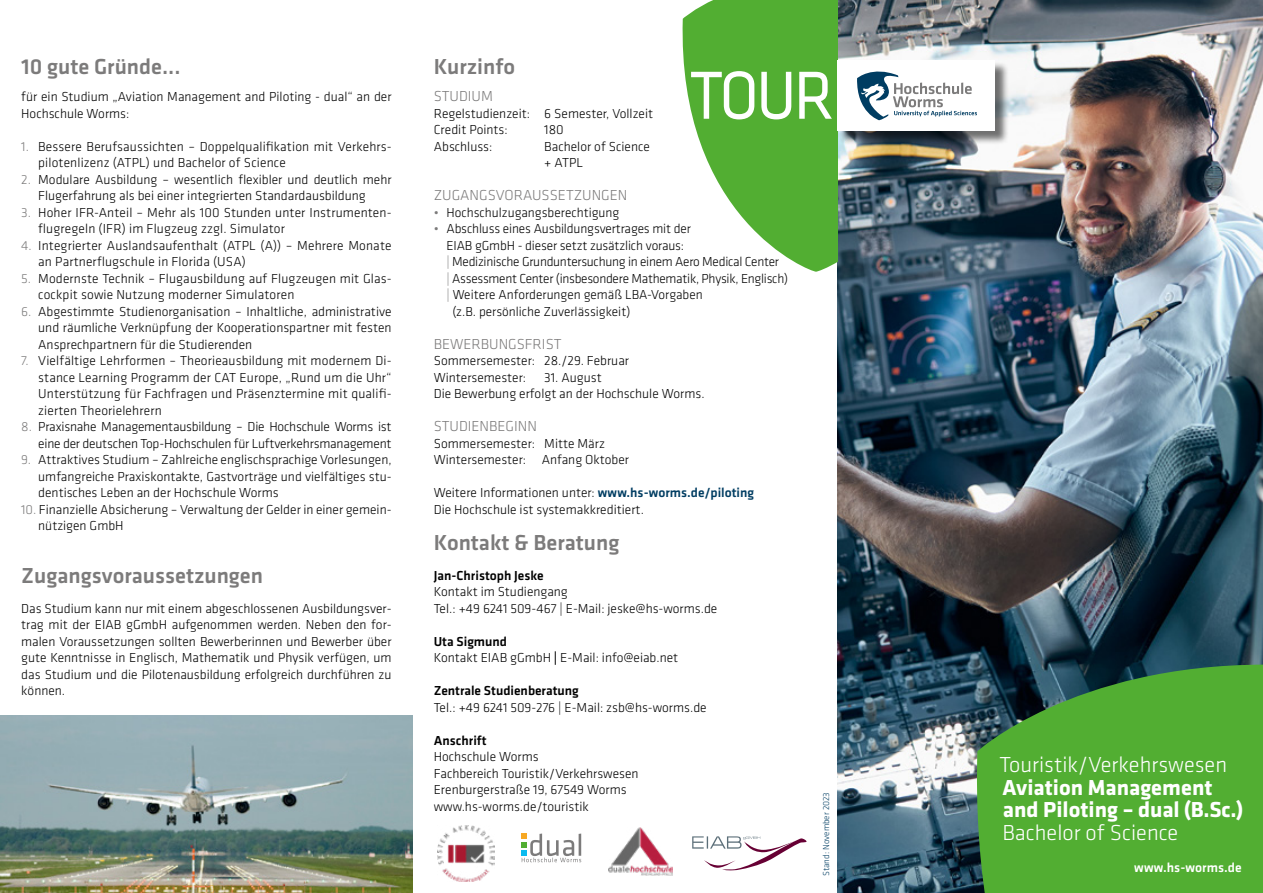
<style>
.page{position:relative;width:1263px;height:893px;background:#fff}
.page>*{position:absolute;margin:0;border:0;box-sizing:border-box;transform-origin:0 0}
.t1{font:70.5px "Klavika";color:#fff;scale:.9 1}
.t2{font:500 22.5px "Klavika";color:#7c7b7b}
.t3{font:700 22.5px/22.5px "Klavika";color:#fff}
.t4{font:300 22.5px "Klavika";color:#fff}
.t5{font:300 15px "Klavika";color:#7c7b7b}
.t6{font:500 13.65px "Klavika";color:#fff}
.t7{font:300 13.5px/16.5px "Klavika";color:#000}
.t8{font:300 13.5px "Klavika";letter-spacing:-.02em;color:#000}
.t9{font:500 13.5px "Klavika";color:#000}
.t10{font:300 9px "Klavika";color:#003d62}
.s1{color:#7c7b7b}
.s2{font-weight:500;color:#003d62}
.s3{font-weight:500}
</style>
<div class="page">
<img style="left:838px;top:0;width:425px;height:893px">
<svg style="left:683px;top:0;width:155px;height:272px"></svg>
<svg style="left:977px;top:665px;width:286px;height:228px;background:#4ba035"></svg>
<img style="left:437px;top:825px;width:57px;height:57px">
<img style="left:608px;top:828px;width:64px;height:48px">
<svg style="left:522px;top:833px;width:59px;height:29px"></svg>
<hr style="left:579px;top:833px;width:2px;height:23px;background:#7c7b7b">
<svg style="left:692px;top:836px;width:115px;height:35px"></svg>
<div style="left:840px;top:62px;width:168px;height:83px;background:#000;opacity:.55"></div>
<div style="left:838px;top:61px;width:157px;height:70px;background:#fff"></div>
<svg style="left:857px;top:72px;width:120px;height:48px"></svg>
<img style="left:0;top:715px;width:412px;height:178px">
<h2 class="t2" style="left:21px;top:52px;width:161px">10 gute Gründe...</h2>
<h2 class="t2" style="left:434px;top:52px;width:83px">Kurzinfo</h2>
<p class="t5" style="left:434px;top:87px;width:61px">STUDIUM</p>
<p class="t7" style="left:434px;top:105px;width:221px">Regelstudienzeit: 6 Semester, Vollzeit<br>Credit Points:</p>
<h1 class="t1" style="left:690px;top:49px;width:162px">TOUR</h1>
<p class="t7" style="left:21px;top:88px;width:372px">für ein Studium „Aviation Management and Piloting - dual“ an der<br>Hochschule Worms:</p>
<p class="t7" style="left:38px;top:138px;width:355px;text-indent:-17px"><span class="s1">1.</span> Bessere Berufsaussichten – Doppelqualifikation mit Verkehrs&shy;pilotenlizenz (ATPL) und Bachelor of Science</p>
<p class="t7" style="left:38px;top:171px;width:355px;text-indent:-17px"><span class="s1">2.</span> Modulare Ausbildung – wesentlich flexibler und deutlich mehr<br>Flugerfahrung als bei einer integrierten Standardausbildung</p>
<p class="t7" style="left:38px;top:204px;width:355px;text-indent:-17px"><span class="s1">3.</span> Hoher IFR-Anteil – Mehr als 100 Stunden unter Instrumenten&shy;flugregeln (IFR) im Flugzeug zzgl. Simulator</p>
<p class="t7" style="left:38px;top:237px;width:355px;text-indent:-17px"><span class="s1">4.</span> Integrierter Auslandsaufenthalt (ATPL (A)) – Mehrere Monate an Partnerflugschule in Florida (USA)</p>
<p class="t7" style="left:38px;top:270px;width:355px;text-indent:-17px"><span class="s1">5.</span> Modernste Technik – Flugausbildung auf Flugzeugen mit Glas&shy;cockpit sowie Nutzung moderner Simulatoren</p>
<p class="t7" style="left:38px;top:303px;width:355px;text-align:justify;text-indent:-17px"><span class="s1">6.</span> Abgestimmte Studienorganisation – Inhaltliche, administrative und räumliche Verknüpfung der Kooperationspartner mit festen Ansprechpartnern für die Studierenden</p>
<p class="t7" style="left:38px;top:352px;width:355px;text-align:justify;text-indent:-17px"><span class="s1">7.</span> Vielfältige Lehrformen – Theorieausbildung mit modernem Di&shy;stance Learning Programm der CAT Europe, „Rund um die Uhr“ Unterstützung für Fachfragen und Präsenztermine mit qualifi&shy;zierten Theorielehrern</p>
<p class="t7" style="left:21px;top:418px;width:372px;text-align:right"><span class="s1">8.</span> Praxisnahe Managementausbildung – Die Hochschule Worms ist eine der deutschen Top-Hochschulen für Luftverkehrsmanagement</p>
<p class="t7" style="left:38px;top:451px;width:355px;text-align:justify;text-indent:-17px"><span class="s1">9.</span> Attraktives Studium – Zahlreiche englischsprachige Vorlesungen, umfangreiche Praxiskontakte, Gastvorträge und vielfältiges stu&shy;dentisches Leben an der Hochschule Worms</p>
<p class="t7" style="left:38px;top:501px;width:355px;text-indent:-17px"><span class="s1">10.</span> Finanzielle Absicherung – Verwaltung der Gelder in einer gemein&shy;nützigen GmbH</p>
<p class="t7" style="left:544px;top:121px;width:21px">180</p>
<p class="t7" style="left:434px;top:138px;width:60px">Abschluss:</p>
<p class="t7" style="left:544px;top:138px;width:107px">Bachelor of Science + ATPL</p>
<p class="t5" style="left:434px;top:186px;width:195px">ZUGANGSVORAUSSETZUNGEN</p>
<p class="t7" style="left:434px;top:204px;width:187px"><span class="s1">•</span> Hochschulzugangsberechtigung</p>
<p class="t7" style="left:434px;top:220px;width:259px"><span class="s1">•</span> Abschluss eines Ausbildungsvertrages mit der</p>
<p class="t7" style="left:446px;top:237px;width:239px">EIAB gGmbH - dieser setzt zusätzlich voraus:</p>
<p class="t8" style="left:446px;top:253px;width:334px"><span class="s1">|</span> Medizinische Grunduntersuchung in einem Aero Medical Center</p>
<p class="t8" style="left:446px;top:270px;width:343px"><span class="s1">|</span> Assessment Center (insbesondere Mathematik, Physik, Englisch)</p>
<p class="t7" style="left:446px;top:286px;width:258px"><span class="s1">|</span> Weitere Anforderungen gemäß LBA-Vorgaben</p>
<p class="t7" style="left:452px;top:303px;width:180px">(z.B. persönliche Zuverlässigkeit)</p>
<p class="t5" style="left:434px;top:335px;width:129px">BEWERBUNGSFRIST</p>
<p class="t7" style="left:434px;top:352px;width:197px">Sommersemester: 28./29. Februar<br>Wintersemester:</p>
<p class="t7" style="left:434px;top:369px;width:272px;text-align:center">31. August<br>Die Bewerbung erfolgt an der Hochschule Worms.</p>
<p class="t5" style="left:434px;top:417px;width:105px">STUDIENBEGINN</p>
<p class="t7" style="left:434px;top:435px;width:197px">Sommersemester: Mitte März<br>Wintersemester: Anfang Oktober</p>
<p class="t7" style="left:434px;top:484px;width:322px">Weitere Informationen unter: <span class="s2">www.hs-worms.de/piloting<br></span>Die Hochschule ist systemakkreditiert.</p>
<h2 class="t2" style="left:434px;top:527px;width:187px">Kontakt &amp; Beratung</h2>
<h2 class="t2" style="left:21px;top:560px;width:243px">Zugangsvoraussetzungen</h2>
<p class="t7" style="left:21px;top:600px;width:372px;text-align:justify">Das Studium kann nur mit einem abgeschlossenen Ausbildungsver&shy;trag mit der EIAB gGmbH aufgenommen werden. Neben den for&shy;malen Voraussetzungen sollten Bewerberinnen und Bewerber über gute Kenntnisse in Englisch, Mathematik und Physik verfügen, um das Studium und die Pilotenausbildung erfolgreich durchführen zu können.</p>
<p class="t9" style="left:434px;top:566px;width:111px">Jan-Christoph Jeske</p>
<p class="t7" style="left:434px;top:583px;width:285px">Kontakt im Studiengang<br>Tel.: +49 6241 509-467 | E-Mail: jeske@hs-worms.de</p>
<p class="t7" style="left:434px;top:633px;width:246px"><span class="s3">Uta Sigmund<br></span>Kontakt EIAB gGmbH <span class="s3">|</span> E-Mail: info@eiab.net</p>
<p class="t9" style="left:434px;top:681px;width:147px">Zentrale Studienberatung</p>
<p class="t7" style="left:434px;top:699px;width:274px">Tel.: +49 6241 509-276 | E-Mail: zsb@hs-worms.de</p>
<p class="t9" style="left:434px;top:731px;width:54px">Anschrift</p>
<p class="t7" style="left:434px;top:748px;width:206px">Hochschule Worms<br>Fachbereich Touristik/Verkehrswesen<br>Erenburgerstraße 19, 67549 Worms www.hs-worms.de/touristik</p>
<h2 class="t4" style="left:999px;top:751px;width:229px">Touristik/Verkehrswesen</h2>
<h2 class="t3" style="left:1002px;top:775px;width:242px">Aviation Management and Piloting – dual (B.Sc.)</h2>
<h2 class="t4" style="left:1002px;top:819px;width:178px">Bachelor of Science</h2>
<p class="t10" style="left:821px;top:876px;width:85px;rotate:-90deg">Stand: November 2023</p>
<p class="t6" style="left:1134px;top:858px;width:109px">www.hs-worms.de</p>
</div>
